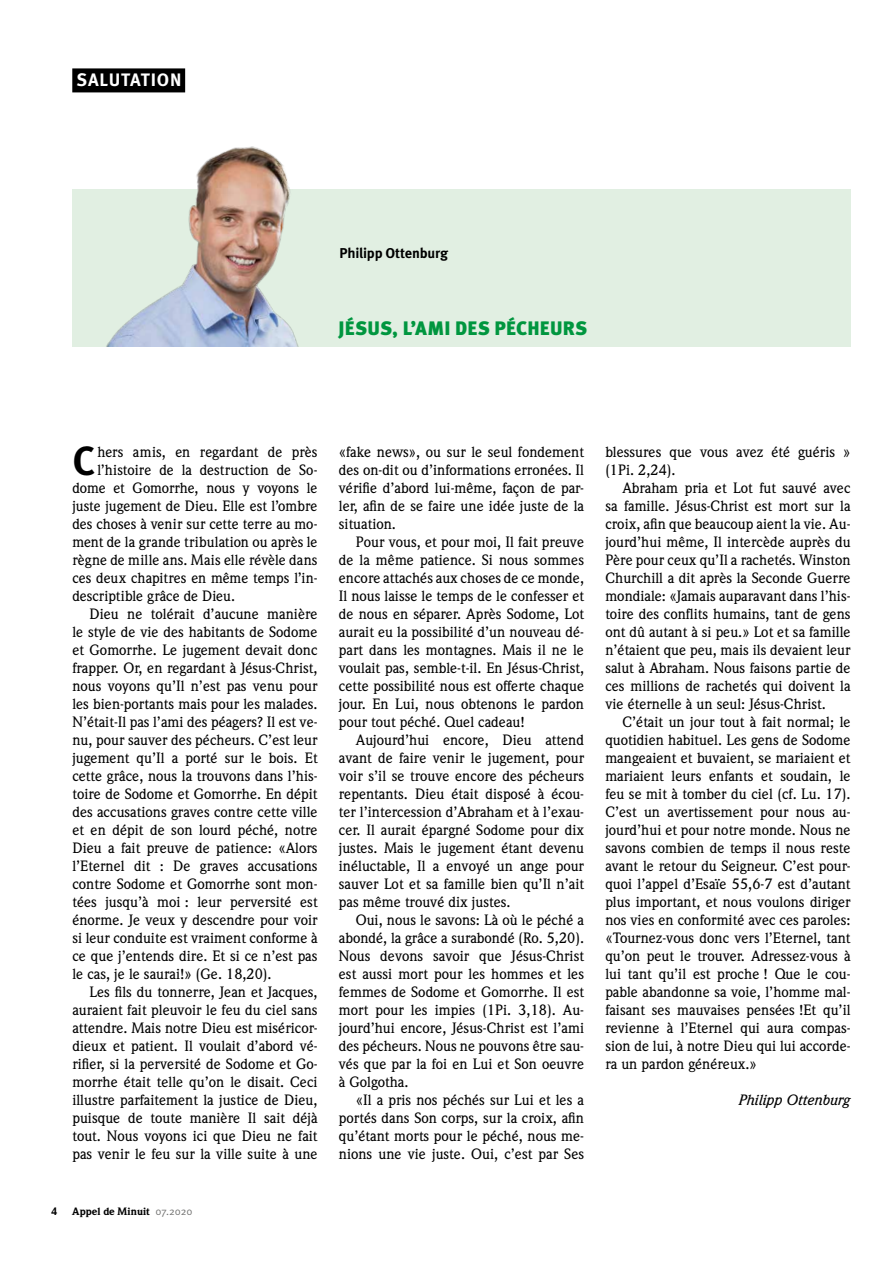
<style>
.page{position:relative;width:893px;height:1263px;background:#fff}
.page>*{position:absolute;margin:0;border:0;box-sizing:border-box;transform-origin:0 0}
.t1{font:700 40.65px "Meta OT";color:#000}
.t2{font:900 19.5px "Meta OT";letter-spacing:.01em;color:#00963f}
.t3{font:700 18px "Meta OT";letter-spacing:.04em;color:#fff}
.t4{font:500 14.7px/18px "Weidemann";color:#000;text-align:justify}
.t5{font:italic 500 14.7px "Weidemann";color:#000}
.t6{font:700 14.25px "Meta OT";letter-spacing:-.015em;color:#000}
.t7{font:900 10.5px "Weidemann";letter-spacing:-.005em;color:#000}
.s1{font-family:"Meta OT Norm";font-weight:400;color:#6f6f6e}
</style>
<div class="page">
<div style="left:72px;top:189px;width:778px;height:158px;background:#e1efe2"></div>
<img style="left:106px;top:146px;width:193px;height:201px">
<div style="left:72px;top:68px;width:113px;height:24px;background:#000"></div>
<p class="t3" style="left:77px;top:68px;width:106px">SALUTATION</p>
<p class="t6" style="left:340px;top:244px;width:110px">Philipp Ottenburg</p>
<h2 class="t2" style="left:339px;top:317px;width:250px">JÉSUS, L’AMI DES PÉCHEURS</h2>
<h1 class="t1" style="left:72px;top:435px;width:25px">C</h1>
<p class="t4" style="left:97px;top:443px;width:222px">hers amis, en regardant de près</p>
<p class="t4" style="left:97px;top:461px;width:222px">l’histoire de la destruction de So-</p>
<p class="t4" style="left:72px;top:479px;width:247px">dome et Gomorrhe, nous y voyons le</p>
<p class="t4" style="left:72px;top:497px;width:247px">juste jugement de Dieu. Elle est l’ombre</p>
<p class="t4" style="left:72px;top:515px;width:247px">des choses à venir sur cette terre au mo-</p>
<p class="t4" style="left:72px;top:533px;width:247px">ment de la grande tribulation ou après le</p>
<p class="t4" style="left:72px;top:551px;width:247px">règne de mille ans. Mais elle révèle dans</p>
<p class="t4" style="left:72px;top:569px;width:247px">ces deux chapitres en même temps l’in-</p>
<p class="t4" style="left:72px;top:587px;width:164px">descriptible grâce de Dieu.</p>
<p class="t4" style="left:89px;top:605px;width:230px">Dieu ne tolérait d’aucune manière</p>
<p class="t4" style="left:72px;top:623px;width:247px">le style de vie des habitants de Sodome</p>
<p class="t4" style="left:72px;top:641px;width:247px">et Gomorrhe. Le jugement devait donc</p>
<p class="t4" style="left:72px;top:659px;width:247px">frapper. Or, en regardant à Jésus-Christ,</p>
<p class="t4" style="left:72px;top:677px;width:247px">nous voyons qu’Il n’est pas venu pour</p>
<p class="t4" style="left:72px;top:695px;width:247px">les bien-portants mais pour les malades.</p>
<p class="t4" style="left:72px;top:713px;width:247px">N’était-Il pas l’ami des péagers? Il est ve-</p>
<p class="t4" style="left:72px;top:731px;width:247px">nu, pour sauver des pécheurs. C’est leur</p>
<p class="t4" style="left:72px;top:749px;width:247px">jugement qu’Il a porté sur le bois. Et</p>
<p class="t4" style="left:72px;top:767px;width:247px">cette grâce, nous la trouvons dans l’his-</p>
<p class="t4" style="left:72px;top:785px;width:247px">toire de Sodome et Gomorrhe. En dépit</p>
<p class="t4" style="left:72px;top:803px;width:247px">des accusations graves contre cette ville</p>
<p class="t4" style="left:72px;top:821px;width:247px">et en dépit de son lourd péché, notre</p>
<p class="t4" style="left:72px;top:839px;width:247px">Dieu a fait preuve de patience: «Alors</p>
<p class="t4" style="left:72px;top:857px;width:247px">l’Eternel dit : De graves accusations</p>
<p class="t4" style="left:72px;top:875px;width:247px">contre Sodome et Gomorrhe sont mon-</p>
<p class="t4" style="left:72px;top:893px;width:247px">tées jusqu’à moi : leur perversité est</p>
<p class="t4" style="left:72px;top:911px;width:247px">énorme. Je veux y descendre pour voir</p>
<p class="t4" style="left:72px;top:929px;width:247px">si leur conduite est vraiment conforme à</p>
<p class="t4" style="left:72px;top:947px;width:247px">ce que j’entends dire. Et si ce n’est pas</p>
<p class="t4" style="left:72px;top:965px;width:201px">le cas, je le saurai!» (Ge. 18,20).</p>
<p class="t4" style="left:89px;top:983px;width:230px">Les fils du tonnerre, Jean et Jacques,</p>
<p class="t4" style="left:72px;top:1001px;width:247px">auraient fait pleuvoir le feu du ciel sans</p>
<p class="t4" style="left:72px;top:1019px;width:247px">attendre. Mais notre Dieu est miséricor-</p>
<p class="t4" style="left:72px;top:1037px;width:247px">dieux et patient. Il voulait d’abord vé-</p>
<p class="t4" style="left:72px;top:1055px;width:247px">rifier, si la perversité de Sodome et Go-</p>
<p class="t4" style="left:72px;top:1073px;width:247px">morrhe était telle qu’on le disait. Ceci</p>
<p class="t4" style="left:72px;top:1091px;width:247px">illustre parfaitement la justice de Dieu,</p>
<p class="t4" style="left:72px;top:1109px;width:247px">puisque de toute manière Il sait déjà</p>
<p class="t4" style="left:72px;top:1127px;width:247px">tout. Nous voyons ici que Dieu ne fait</p>
<p class="t4" style="left:72px;top:1145px;width:247px">pas venir le feu sur la ville suite à une</p>
<p class="t7" style="left:51px;top:1204px;width:8px">4</p>
<p class="t7" style="left:72px;top:1204px;width:122px">Appel de Minuit <span class="s1">07.2020</span></p>
<p class="t4" style="left:339px;top:443px;width:247px">«fake news», ou sur le seul fondement des on-dit ou d’informations erronées. Il vérifie d’abord lui-même, façon de par&shy;ler, afin de se faire une idée juste de la situation.</p>
<p class="t4" style="left:339px;top:533px;width:247px;text-indent:17px">Pour vous, et pour moi, Il fait preuve de la même patience. Si nous sommes encore attachés aux choses de ce monde, Il nous laisse le temps de le confesser et de nous en séparer. Après Sodome, Lot aurait eu la possibilité d’un nouveau dé&shy;part dans les montagnes. Mais il ne le voulait pas, semble-t-il. En Jésus-Christ, cette possibilité nous est offerte chaque jour. En Lui, nous obtenons le pardon pour tout péché. Quel cadeau!</p>
<p class="t4" style="left:339px;top:731px;width:247px;text-indent:17px">Aujourd’hui encore, Dieu attend avant de faire venir le jugement, pour voir s’il se trouve encore des pécheurs repentants. Dieu était disposé à écou&shy;ter l’intercession d’Abraham et à l’exau&shy;cer. Il aurait épargné Sodome pour dix justes. Mais le jugement étant devenu inéluctable, Il a envoyé un ange pour sauver Lot et sa famille bien qu’Il n’ait pas même trouvé dix justes.</p>
<p class="t4" style="left:339px;top:911px;width:247px;text-indent:17px">Oui, nous le savons: Là où le péché a abondé, la grâce a surabondé (Ro. 5,20).<br>Nous devons savoir que Jésus-Christ est aussi mort pour les hommes et les femmes de Sodome et Gomorrhe. Il est mort pour les impies (1Pi. 3,18). Au&shy;jourd’hui encore, Jésus-Christ est l’ami des pécheurs. Nous ne pouvons être sau&shy;vés que par la foi en Lui et Son oeuvre à Golgotha.</p>
<p class="t4" style="left:339px;top:1091px;width:247px;text-indent:17px">«Il a pris nos péchés sur Lui et les a portés dans Son corps, sur la croix, afin qu’étant morts pour le péché, nous me&shy;nions une vie juste. Oui, c’est par Ses</p>
<p class="t4" style="left:605px;top:443px;width:247px">blessures que vous avez été guéris » (1Pi. 2,24).</p>
<p class="t4" style="left:605px;top:479px;width:247px;text-indent:17px">Abraham pria et Lot fut sauvé avec sa famille. Jésus-Christ est mort sur la croix, afin que beaucoup aient la vie. Au&shy;jourd’hui même, Il intercède auprès du Père pour ceux qu’Il a rachetés. Winston Churchill a dit après la Seconde Guerre mondiale: «Jamais auparavant dans l’his&shy;toire des conflits humains, tant de gens ont dû autant à si peu.» Lot et sa famille n’étaient que peu, mais ils devaient leur salut à Abraham. Nous faisons partie de ces millions de rachetés qui doivent la vie éternelle à un seul: Jésus-Christ.</p>
<p class="t4" style="left:605px;top:713px;width:247px;text-indent:17px">C’était un jour tout à fait normal; le quotidien habituel. Les gens de Sodome mangeaient et buvaient, se mariaient et mariaient leurs enfants et soudain, le feu se mit à tomber du ciel (cf. Lu. 17).<br>C’est un avertissement pour nous au&shy;jourd’hui et pour notre monde. Nous ne savons combien de temps il nous reste avant le retour du Seigneur. C’est pour&shy;quoi l’appel d’Esaïe 55,6-7 est d’autant plus important, et nous voulons diriger nos vies en conformité avec ces paroles: «Tournez-vous donc vers l’Eternel, tant qu’on peut le trouver. Adressez-vous à lui tant qu’il est proche ! Que le cou&shy;pable abandonne sa voie, l’homme mal&shy;faisant ses mauvaises pensées !Et qu’il revienne à l’Eternel qui aura compas&shy;sion de lui, à notre Dieu qui lui accorde&shy;ra un pardon généreux.»</p>
<p class="t5" style="left:739px;top:1091px;width:113px">Philipp Ottenburg</p>
</div>
